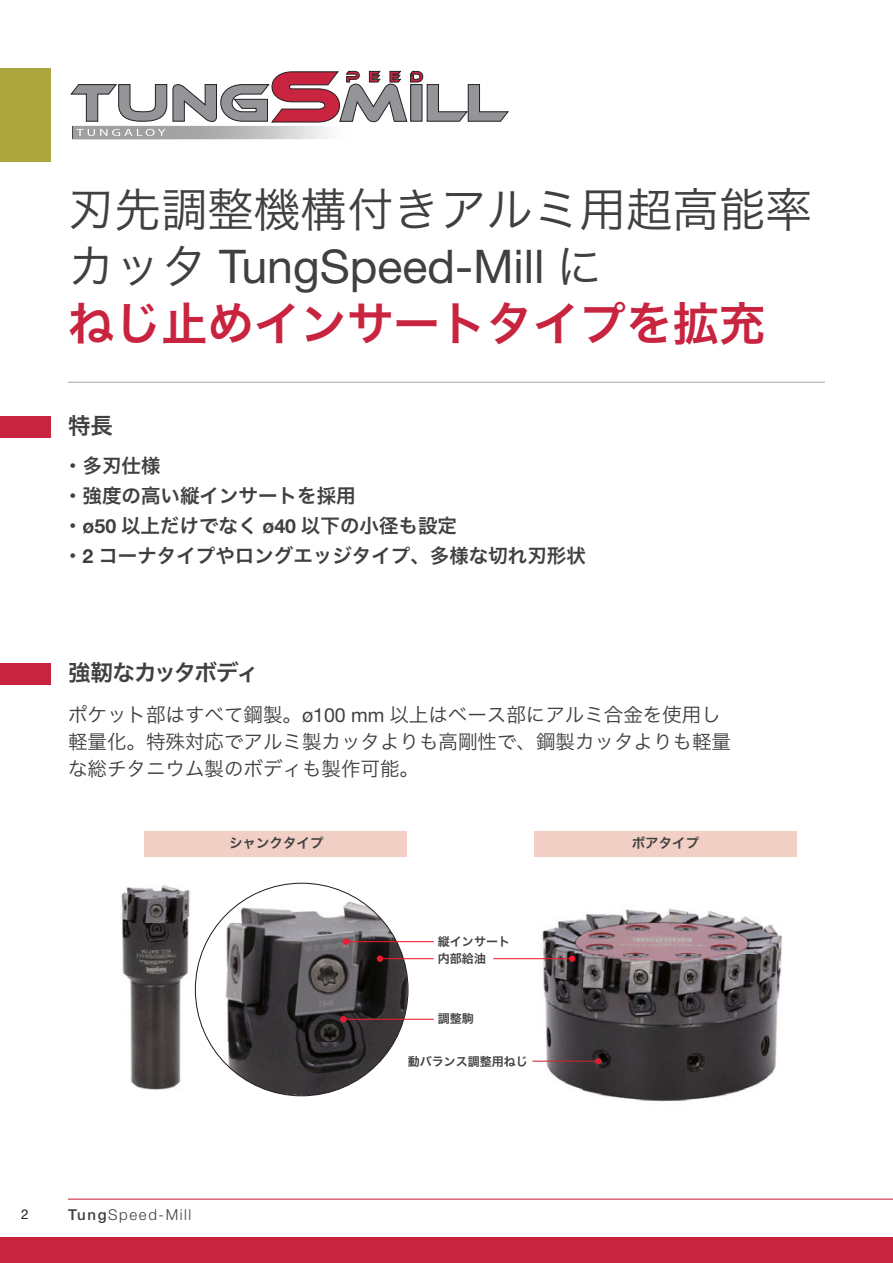
<style>
.page{position:relative;width:893px;height:1263px;background:#fff}
.page>*{position:absolute;margin:0;border:0;box-sizing:border-box;transform-origin:0 0}
.t1{font:46.5px "Helvetica Neue LTW1 G";color:#404041}
.t2{font:46.5px "Hira Kaku Pro W3 90 pv RKSJ H";color:#404041}
.t3{font:46.5px "Hira Kaku Pro W6 90 pv RKSJ H";color:#c9243f}
.t4{font:22.5px "Hira Kaku Pro W6 90 pv RKSJ H";letter-spacing:-.05em;color:#404041}
.t5{font:19.5px/27px "Hira Kaku Pro W3 90 pv RKSJ H";color:#404041}
.t6{font:19.5px/30px "Hira Kaku Pro W6 90 pv RKSJ H";color:#404041}
.t7{font:300 15px "Helvetica Neue LTW1 G";letter-spacing:.105em;color:#404041}
.t8{font:13.5px "Hira Kaku Pro W6 90 pv RKSJ H";color:#404041}
.t9{font:13.5px "Helvetica Neue LTW1 G";color:#231916}
.t10{font:12px "Hira Kaku Pro W6 90 pv RKSJ H";color:#404041}
.s1{font-family:"Hira Kaku Pro W3 90 pv RKSJ H"}
.s2{font-family:"Helvetica Neue LTW1 G";font-weight:700}
.s3{font-family:"Helvetica Neue LTW1 G"}
.s4{font-weight:500}
</style>
<div class="page">
<div style="left:0;top:68px;width:51px;height:94px;background:#aba63d"></div>
<div style="left:0;top:1237px;width:893px;height:26px;background:#c9243f"></div>
<hr style="left:68px;top:1199px;width:825px;height:1px;background:#c9243f">
<img style="left:72px;top:126px;width:255px;height:13px">
<img style="left:73px;top:127px;width:254px;height:11px">
<svg style="left:76px;top:129px;width:90px;height:7px"></svg>
<svg style="left:70px;top:71px;width:439px;height:52px"></svg>
<hr style="left:68px;top:382px;width:757px;height:1px;background:#a7a9ac">
<div style="left:0;top:417px;width:51px;height:21px;background:#c9243f"></div>
<div style="left:0;top:663px;width:51px;height:22px;background:#c9243f"></div>
<img style="left:532px;top:908px;width:250px;height:194px">
<img style="left:121px;top:885px;width:69px;height:205px">
<img style="left:195px;top:883px;width:213px;height:160px">
<img style="left:209px;top:1043px;width:185px;height:53px">
<hr style="left:380px;top:958px;width:54px;height:1px;background:#ed1b2e">
<div style="left:377px;top:955px;width:6px;height:7px;background:#ed1b2e;border-radius:50%"></div>
<hr style="left:493px;top:958px;width:79px;height:1px;background:#ed1b2e">
<div style="left:569px;top:955px;width:6px;height:7px;background:#ed1b2e;border-radius:50%"></div>
<hr style="left:343px;top:1019px;width:91px;height:1px;background:#ed1b2e">
<svg style="left:340px;top:1016px;width:6px;height:6px"></svg>
<hr style="left:346px;top:941px;width:88px;height:1px;background:#ed1b2e">
<div style="left:343px;top:938px;width:6px;height:7px;background:#ed1b2e;border-radius:50%"></div>
<hr style="left:532px;top:1061px;width:66px;height:1px;background:#d02332">
<svg style="left:595px;top:1058px;width:6px;height:6px"></svg>
<div style="left:145px;top:831px;width:262px;height:26px;background:#f2cfc4"></div>
<div style="left:534px;top:831px;width:262px;height:26px;background:#f2cfc4"></div>
<h1 class="t2" style="left:68px;top:192px;width:745px">刃先調整機構付きアルミ用超高能率</h1>
<h1 class="t1" style="left:68px;top:250px;width:536px"><span class="s1">カッタ</span> TungSpeed-Mill <span class="s1">に</span></h1>
<h1 class="t3" style="left:68px;top:306px;width:699px">ねじ止めインサートタイプを拡充</h1>
<p class="t4" style="left:68px;top:417px;width:46px">特長</p>
<p class="t6" style="left:63px;top:454px;width:524px">・多刃仕様<br>・強度の高い縦インサートを採用<br>・<span class="s2">ø50</span> 以上だけでなく <span class="s2">ø40</span> 以下の小径も設定<br>・<span class="s2">2</span> コーナタイプやロングエッジタイプ、多様な切れ刃形状</p>
<p class="t4" style="left:68px;top:664px;width:192px">強靭なカッタボディ</p>
<p class="t5" style="left:68px;top:704px;width:665px">ポケット部はすべて鋼製。<span class="s3">ø100 mm</span> 以上はベース部にアルミ合金を使用し軽量化。特殊対応でアルミ製カッタよりも高剛性で、鋼製カッタよりも軽量な総チタニウム製のボディも製作可能。</p>
<p class="t8" style="left:229px;top:838px;width:96px">シャンクタイプ</p>
<p class="t8" style="left:632px;top:838px;width:69px">ボアタイプ</p>
<p class="t10" style="left:438px;top:937px;width:73px">縦インサート</p>
<p class="t10" style="left:438px;top:954px;width:49px">内部給油</p>
<p class="t10" style="left:438px;top:1014px;width:37px">調整駒</p>
<p class="t9" style="left:21px;top:1210px;width:9px">2</p>
<p class="t7" style="left:68px;top:1210px;width:125px"><span class="s4">Tung</span>Speed-Mill</p>
<p class="t10" style="left:408px;top:1057px;width:121px">動バランス調整用ねじ</p>
</div>
